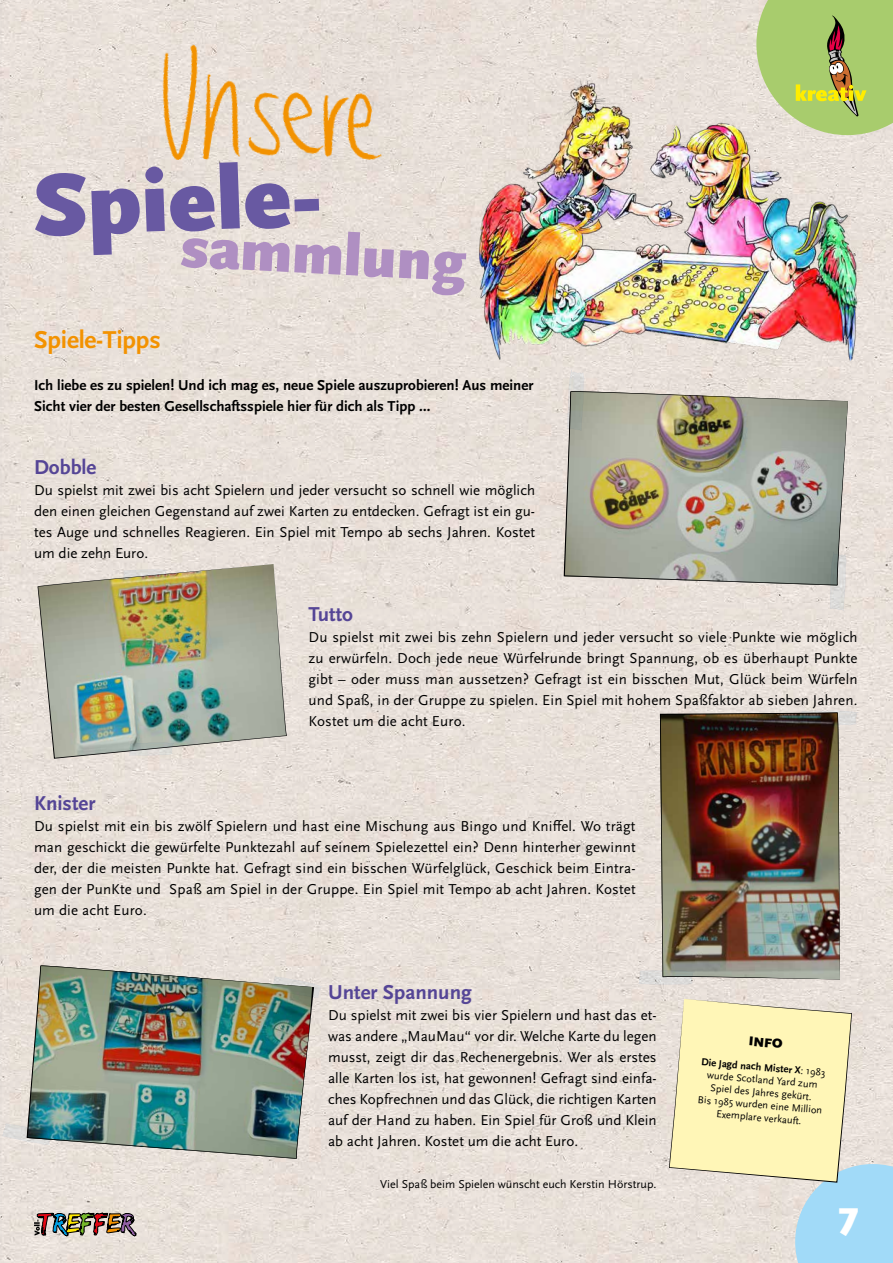
<style>
.page{position:relative;width:893px;height:1263px;background:#fff}
.page>*{position:absolute;margin:0;border:0;box-sizing:border-box;transform-origin:0 0}
.t1{font:900 90.9px "Scala Sans OT";color:#6859a2}
.t2{font:900 59.55px "Scala Sans OT";color:#af8fc2}
.t3{font:900 38.1px "Scala Sans OT";color:#fff}
.t4{font:700 25.5px "Scala Sans OT";letter-spacing:-.01em;color:#f39200}
.t5{font:700 21px "Scala Sans OT";color:#554596}
.t6{font:15px/21px "Scala Sans OT";color:#000;text-align:justify}
.t7{font:700 15px/21px "Scala Sans OT";color:#000}
.t8{font:900 13.35px "Scala Sans OT";color:#000}
.t9{font:12px "Scala Sans OT";color:#000}
.t10{font:10.5px/12.6px "Scala Sans OT";color:#000;text-align:center}
.s1{font-weight:700}
</style>
<div class="page">
<img style="left:0;top:0;width:893px;height:1263px">
<img style="left:0;top:57px;width:54px;height:152px">
<svg style="left:34px;top:1212px;width:102px;height:24px;background:#8b7d6e"></svg>
<img style="left:105px;top:1px;width:315px;height:234px">
<img style="left:412px;top:10px;width:461px;height:359px">
<svg style="left:756px;top:0;width:137px;height:135px;background:#afc673"></svg>
<svg style="left:567px;top:370px;width:17px;height:21px"></svg>
<svg style="left:830px;top:585px;width:16px;height:26px"></svg>
<img style="left:564px;top:391px;width:284px;height:194px">
<svg style="left:800px;top:711px;width:58px;height:14px"></svg>
<svg style="left:638px;top:970px;width:57px;height:15px"></svg>
<img style="left:660px;top:712px;width:180px;height:267px">
<img style="left:38px;top:564px;width:249px;height:195px">
<svg style="left:129px;top:742px;width:45px;height:13px"></svg>
<svg style="left:123px;top:569px;width:45px;height:13px"></svg>
<img style="left:27px;top:965px;width:287px;height:194px">
<svg style="left:271px;top:976px;width:52px;height:22px"></svg>
<svg style="left:2px;top:1123px;width:52px;height:22px"></svg>
<svg style="left:669px;top:999px;width:224px;height:264px;background:#e7e7ca"></svg>
<h1 class="t1" style="left:32px;top:154px;width:290px;rotate:-2deg">Spiele-</h1>
<h2 class="t2" style="left:182px;top:213px;width:288px;rotate:3deg">sammlung</h2>
<h3 class="t4" style="left:34px;top:325px;width:128px">Spiele-Tipps</h3>
<p class="t7" style="left:34px;top:375px;width:501px">Ich liebe es zu spielen! Und ich mag es, neue Spiele auszuprobieren! Aus meiner<br>Sicht vier der besten Gesellschaftsspiele hier für dich als Tipp …</p>
<h3 class="t5" style="left:34px;top:455px;width:64px">Dobble</h3>
<p class="t6" style="left:34px;top:480px;width:503px">Du spielst mit zwei bis acht Spielern und jeder versucht so schnell wie möglich den einen gleichen Gegenstand auf zwei Karten zu entdecken. Gefragt ist ein gu&shy;tes Auge und schnelles Reagieren. Ein Spiel mit Tempo ab sechs Jahren. Kostet um die zehn Euro.</p>
<h3 class="t5" style="left:309px;top:602px;width:46px">Tutto</h3>
<p class="t6" style="left:309px;top:627px;width:551px">Du spielst mit zwei bis zehn Spielern und jeder versucht so viele Punkte wie möglich zu erwürfeln. Doch jede neue Würfelrunde bringt Spannung, ob es überhaupt Punkte gibt – oder muss man aussetzen? Gefragt ist ein bisschen Mut, Glück beim Würfeln und Spaß, in der Gruppe zu spielen. Ein Spiel mit hohem Spaßfaktor ab sieben Jahren.<br>Kostet um die acht Euro.</p>
<h3 class="t5" style="left:34px;top:791px;width:63px">Knister</h3>
<p class="t6" style="left:34px;top:816px;width:603px">Du spielst mit ein bis zwölf Spielern und hast eine Mischung aus Bingo und Kniffel. Wo trägt man geschickt die gewürfelte Punktezahl auf seinem Spielezettel ein? Denn hinterher gewinnt der, der die meisten Punkte hat. Gefragt sind ein bisschen Würfelglück, Geschick beim Eintra&shy;gen der PunKte und Spaß am Spiel in der Gruppe. Ein Spiel mit Tempo ab acht Jahren. Kostet um die acht Euro.</p>
<h3 class="t5" style="left:328px;top:980px;width:145px">Unter Spannung</h3>
<p class="t6" style="left:328px;top:1005px;width:330px">Du spielst mit zwei bis vier Spielern und hast das et&shy;was andere „MauMau“ vor dir. Welche Karte du legen musst, zeigt dir das Rechenergebnis. Wer als erstes alle Karten los ist, hat gewonnen! Gefragt sind einfa&shy;ches Kopfrechnen und das Glück, die richtigen Karten auf der Hand zu haben. Ein Spiel für Groß und Klein ab acht Jahren. Kostet um die acht Euro.</p>
<p class="t9" style="left:380px;top:1178px;width:278px">Viel Spaß beim Spielen wünscht euch Kerstin Hörstrup.</p>
<p class="t8" style="left:749px;top:1033px;width:35px;rotate:5deg">INFO</p>
<p class="t10" style="left:702px;top:1055px;width:127px;rotate:5deg"><span class="s1">Die Jagd nach Mister X</span>: 1983 wurde Scotland Yard zum<br>Spiel des Jahres gekürt.<br>Bis 1985 wurden eine Million<br>Exemplare verkauft.</p>
<h3 class="t3" style="left:839px;top:1193px;width:22px">7</h3>
</div>
